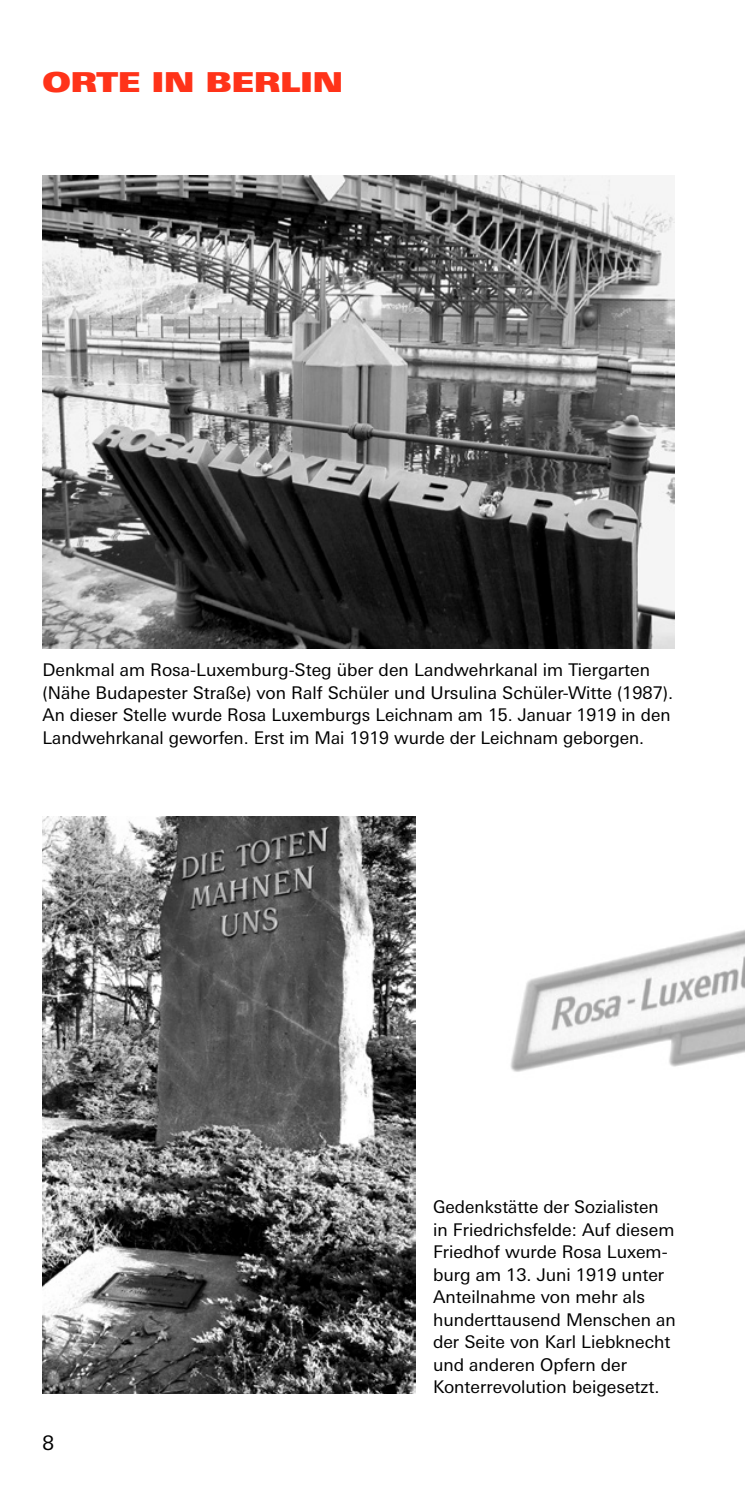
<style>
.page{position:relative;width:745px;height:1489px;background:#fff}
.page>*{position:absolute;margin:0;border:0;box-sizing:border-box;transform-origin:0 0}
.t1{font:27.5px "Linotype Univers Extd X Black";color:#ff3319}
.t2{font:20px "Linotype Univers Basic";color:#000}
.t3{font:17.5px/22.5px "Linotype Univers Basic";color:#000}
</style>
<div class="page">
<img style="left:510px;top:930px;width:234px;height:142px">
<img style="left:43px;top:175px;width:630px;height:473px">
<img style="left:43px;top:817px;width:372px;height:576px">
<h1 class="t1" style="left:43px;top:66px;width:296px">ORTE IN BERLIN</h1>
<p class="t3" style="left:43px;top:658px;width:631px">Denkmal am Rosa-Luxemburg-Steg über den Landwehrkanal im Tiergarten (Nähe Budapester Straße) von Ralf Schüler und Ursulina Schüler-Witte (1987).<br>An dieser Stelle wurde Rosa Luxemburgs Leichnam am 15. Januar 1919 in den Landwehrkanal geworfen. Erst im Mai 1919 wurde der Leichnam geborgen.</p>
<p class="t2" style="left:43px;top:1430px;width:13px">8</p>
<p class="t3" style="left:432px;top:1195px;width:244px">Gedenkstätte der Sozialisten in Friedrichsfelde: Auf diesem<br>Friedhof wurde Rosa Luxem&shy;burg am 13. Juni 1919 unter<br>Anteilnahme von mehr als hunderttausend Menschen an der Seite von Karl Liebknecht und anderen Opfern der<br>Konterrevolution beigesetzt.</p>
</div>
